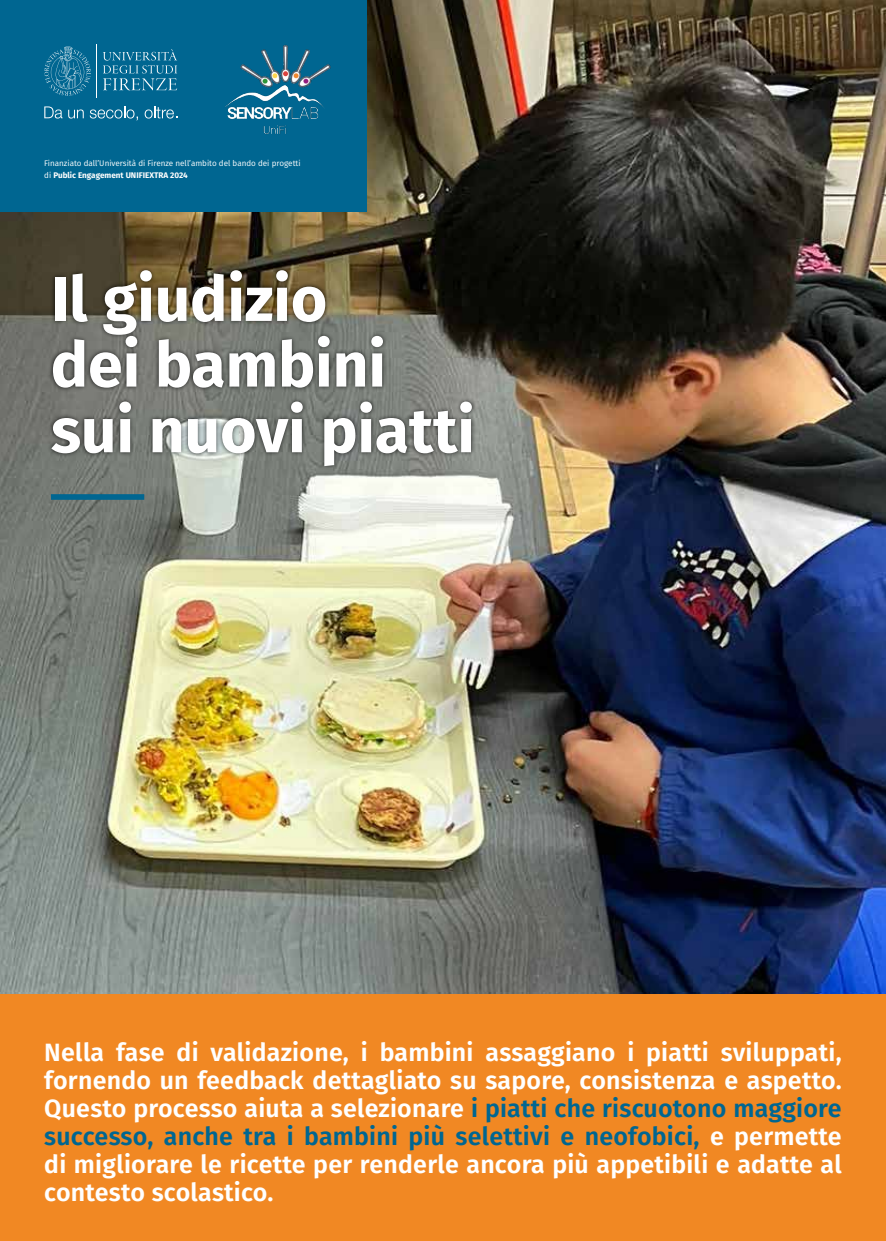
<style>
.page{position:relative;width:886px;height:1241px;background:#fff}
.page>*{position:absolute;margin:0;border:0;box-sizing:border-box;transform-origin:0 0}
.t1{font:700 62.5px/65.6px "Fira Sans";color:#fff}
.t2{font:600 25px/28.1px "Fira Sans";letter-spacing:.01em;color:#fff;text-align:justify}
.t3{font:8.12px/11.9px "Fira Sans";color:#fff}
.s1{font-weight:700}
.s2{color:#006691}
</style>
<div class="page">
<img style="left:0;top:0;width:886px;height:994px">
<div style="left:47px;top:265px;width:430px;height:205px;background:#000;opacity:.75"></div>
<div style="left:0;top:994px;width:886px;height:246px;background:#f18823"></div>
<div style="left:51px;top:494px;width:93px;height:5px;background:#006691"></div>
<div style="left:0;top:0;width:367px;height:212px;background:#006691"></div>
<svg style="left:44px;top:106px;width:40px;height:12px"></svg>
<svg style="left:90px;top:106px;width:48px;height:14px"></svg>
<svg style="left:145px;top:106px;width:32px;height:12px"></svg>
<hr style="left:97px;top:44px;width:1px;height:54px;background:#fff">
<svg style="left:103px;top:49px;width:74px;height:41px"></svg>
<svg style="left:44px;top:46px;width:47px;height:50px"></svg>
<img style="left:225px;top:44px;width:106px;height:91px">
<p class="t3" style="left:44px;top:157px;width:258px">Finanziato dall’Università di Firenze nell’ambito del bando dei progetti di <span class="s1">Public Engagement UNIFIEXTRA 2024</span></p>
<h1 class="t1" style="left:51px;top:262px;width:425px">Il giudizio<br>dei bambini sui nuovi piatti</h1>
<p class="t2" style="left:44px;top:1036px;width:799px">Nella fase di validazione, i bambini assaggiano i piatti sviluppati, fornendo un feedback dettagliato su sapore, consistenza e aspetto.<br>Questo processo aiuta a selezionare <span class="s2">i piatti che riscuotono maggiore successo, anche tra i bambini più selettivi e neofobici,</span> e permette di migliorare le ricette per renderle ancora più appetibili e adatte al contesto scolastico.</p>
</div>
